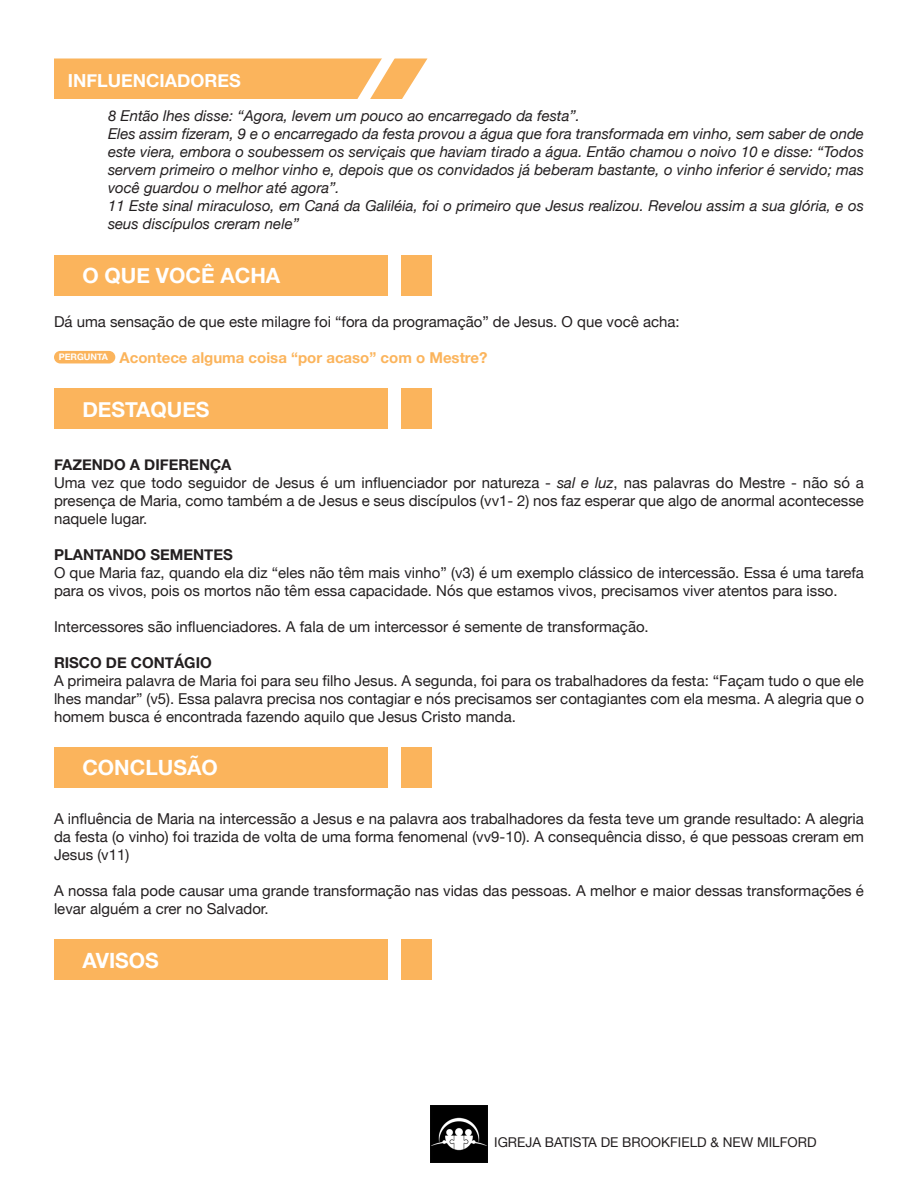
<style>
.page{position:relative;width:918px;height:1188px;background:#fff}
.page>*{position:absolute;margin:0;border:0;box-sizing:border-box;transform-origin:0 0}
.t1{font:700 21px "Helvetica Neue";color:#fff}
.t2{font:700 18px "Helvetica Neue";color:#fff}
.t3{font:15px/18px "Helvetica Neue";color:#231f20;text-align:justify}
.Bible_Reading{font:italic 15px/18px "Helvetica Neue";color:#231f20;text-align:justify}
.t4{font:700 15px "Helvetica Neue";color:#231f20}
.Topic{font:700 15px "Helvetica Neue";color:#fbb45c}
.t5{font:13.5px "Helvetica Neue";color:#231f20}
.t6{font:700 9px "Helvetica Neue";color:#fff}
.s1{font-style:italic}
</style>
<div class="page">
<img style="left:431px;top:1106px;width:56px;height:56px">
<div style="left:54px;top:255px;width:378px;height:40px;background:#fbb45c"></div>
<div style="left:388px;top:250px;width:12px;height:50px;background:#fff"></div>
<div style="left:54px;top:351px;width:61px;height:12px;background:#fbb45c;border-radius:6px"></div>
<div style="left:54px;top:389px;width:378px;height:40px;background:#fbb45c"></div>
<div style="left:388px;top:384px;width:12px;height:50px;background:#fff"></div>
<div style="left:54px;top:747px;width:378px;height:41px;background:#fbb45c"></div>
<div style="left:388px;top:743px;width:12px;height:49px;background:#fff"></div>
<div style="left:54px;top:939px;width:378px;height:41px;background:#fbb45c"></div>
<div style="left:388px;top:935px;width:12px;height:49px;background:#fff"></div>
<svg style="left:54px;top:58px;width:374px;height:41px;background:#fbba69"></svg>
<p class="t2" style="left:68px;top:67px;width:174px">INFLUENCIADORES</p>
<p class="Bible_Reading" style="left:108px;top:108px;width:474px">8 Então lhes disse: “Agora, levem um pouco ao encarregado da festa”.</p>
<p class="Bible_Reading" style="left:108px;top:126px;width:758px">Eles assim fizeram, 9 e o encarregado da festa provou a água que fora transformada em vinho, sem saber de onde este viera, embora o soubessem os serviçais que haviam tirado a água. Então chamou o noivo 10 e disse: “Todos servem primeiro o melhor vinho e, depois que os convidados já beberam bastante, o vinho inferior é servido; mas você guardou o melhor até agora”.</p>
<p class="Bible_Reading" style="left:108px;top:198px;width:758px">11 Este sinal miraculoso, em Caná da Galiléia, foi o primeiro que Jesus realizou. Revelou assim a sua glória, e os seus discípulos creram nele”</p>
<p class="t1" style="left:82px;top:259px;width:199px">O QUE VOCÊ ACHA</p>
<p class="t3" style="left:54px;top:313px;width:627px">Dá uma sensação de que este milagre foi “fora da programação” de Jesus. O que você acha:</p>
<p class="t6" style="left:59px;top:350px;width:51px">PERGUNTA</p>
<p class="Topic" style="left:120px;top:346px;width:369px">Acontece alguma coisa “por acaso” com o Mestre?</p>
<p class="t1" style="left:82px;top:393px;width:129px">DESTAQUES</p>
<p class="t4" style="left:54px;top:453px;width:179px">FAZENDO A DIFERENÇA</p>
<p class="t3" style="left:54px;top:474px;width:812px">Uma vez que todo seguidor de Jesus é um influenciador por natureza - <span class="s1">sal e luz</span>, nas palavras do Mestre - não só a presença de Maria, como também a de Jesus e seus discípulos (vv1- 2) nos faz esperar que algo de anormal acontecesse naquele lugar.</p>
<p class="t4" style="left:54px;top:543px;width:180px">PLANTANDO SEMENTES</p>
<p class="t3" style="left:54px;top:564px;width:812px">O que Maria faz, quando ela diz “eles não têm mais vinho” (v3) é um exemplo clássico de intercessão. Essa é uma tarefa para os vivos, pois os mortos não têm essa capacidade. Nós que estamos vivos, precisamos viver atentos para isso.</p>
<p class="t3" style="left:54px;top:618px;width:596px">Intercessores são influenciadores. A fala de um intercessor é semente de transformação.</p>
<p class="t4" style="left:54px;top:651px;width:159px">RISCO DE CONTÁGIO</p>
<p class="t3" style="left:54px;top:672px;width:812px">A primeira palavra de Maria foi para seu filho Jesus. A segunda, foi para os trabalhadores da festa: “Façam tudo o que ele lhes mandar” (v5). Essa palavra precisa nos contagiar e nós precisamos ser contagiantes com ela mesma. A alegria que o homem busca é encontrada fazendo aquilo que Jesus Cristo manda.</p>
<p class="t1" style="left:82px;top:751px;width:137px">CONCLUSÃO</p>
<p class="t3" style="left:54px;top:810px;width:812px">A influência de Maria na intercessão a Jesus e na palavra aos trabalhadores da festa teve um grande resultado: A alegria da festa (o vinho) foi trazida de volta de uma forma fenomenal (vv9-10). A consequência disso, é que pessoas creram em Jesus (v11)</p>
<p class="t3" style="left:54px;top:882px;width:812px">A nossa fala pode causar uma grande transformação nas vidas das pessoas. A melhor e maior dessas transformações é levar alguém a crer no Salvador.</p>
<p class="t1" style="left:82px;top:944px;width:78px">AVISOS</p>
<p class="t5" style="left:494px;top:1132px;width:324px">IGREJA BATISTA DE BROOKFIELD &amp; NEW MILFORD</p>
</div>
